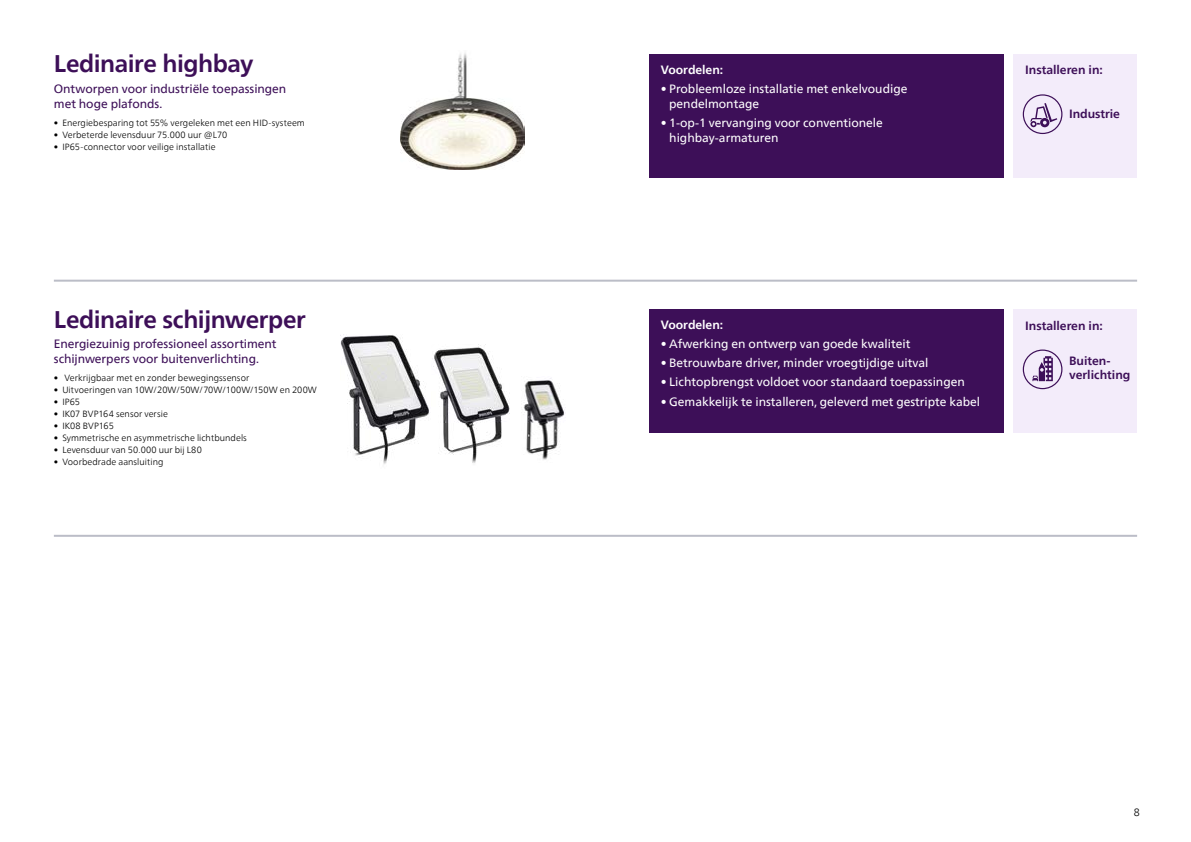
<style>
.page{position:relative;width:1191px;height:842px;background:#fff}
.page>*{position:absolute;margin:0;border:0;box-sizing:border-box;transform-origin:0 0}
.t1{font:700 24px "Neue Frutiger World";letter-spacing:-.02em;color:#3d0f58}
.t2{font:12px/15px "Neue Frutiger World";color:#fff}
.t3{font:12px/15px "Neue Frutiger World";letter-spacing:-.005em;color:#3d0f58}
.t4{font:700 12px/14.4px "Neue Frutiger World";color:#3d0f58}
.t5{font:700 12px "Neue Frutiger World";letter-spacing:-.005em;color:#fff}
.t6{font:300 10.5px "Neue Frutiger World";color:#000}
.t7{font:300 9px "Neue Frutiger World";letter-spacing:.005em;color:#000}
</style>
<div class="page">
<img style="left:400px;top:53px;width:124px;height:117px">
<img style="left:340px;top:334px;width:89px;height:130px">
<img style="left:432px;top:344px;width:78px;height:119px">
<img style="left:523px;top:378px;width:42px;height:82px">
<div style="left:649px;top:54px;width:354px;height:123px;background:#3d0f58"></div>
<div style="left:649px;top:309px;width:354px;height:123px;background:#3d0f58"></div>
<div style="left:1013px;top:54px;width:124px;height:123px;background:#f3ecfa"></div>
<svg style="left:1030px;top:103px;width:27px;height:24px"></svg>
<div style="left:1022px;top:94px;width:40px;height:40px;border:1px solid #3d0f58;border-radius:50%"></div>
<div style="left:1013px;top:309px;width:124px;height:123px;background:#f3ecfa"></div>
<svg style="left:1032px;top:356px;width:20px;height:25px"></svg>
<div style="left:1022px;top:349px;width:40px;height:40px;border:1px solid #3d0f58;border-radius:50%"></div>
<hr style="left:54px;top:535px;width:1083px;height:2px;background:#bbbdc7">
<hr style="left:54px;top:280px;width:1083px;height:2px;background:#bbbdc7">
<h1 class="t1" style="left:54px;top:43px;width:201px">Ledinaire highbay</h1>
<h2 class="t3" style="left:54px;top:82px;width:234px">Ontworpen voor industriële toepassingen met hoge plafonds.</h2>
<p class="t7" style="left:54px;top:116px;width:252px">• Energiebesparing tot 55% vergeleken met een HID-systeem</p>
<p class="t7" style="left:54px;top:128px;width:175px">• Verbeterde levensduur 75.000 uur @L70</p>
<p class="t7" style="left:54px;top:140px;width:163px">• IP65-connector voor veilige installatie</p>
<h1 class="t1" style="left:54px;top:298px;width:253px">Ledinaire schijnwerper</h1>
<h2 class="t3" style="left:54px;top:337px;width:224px">Energiezuinig professioneel assortiment schijnwerpers voor buitenverlichting.</h2>
<p class="t7" style="left:54px;top:371px;width:197px">• Verkrijgbaar met en zonder bewegingssensor</p>
<p class="t7" style="left:54px;top:383px;width:264px">• Uitvoeringen van 10W/20W/50W/70W/100W/150W en 200W</p>
<p class="t7" style="left:54px;top:395px;width:28px">• IP65</p>
<p class="t7" style="left:54px;top:407px;width:115px">• IK07 BVP164 sensor versie</p>
<p class="t7" style="left:54px;top:419px;width:61px">• IK08 BVP165</p>
<p class="t7" style="left:54px;top:431px;width:194px">• Symmetrische en asymmetrische lichtbundels</p>
<p class="t7" style="left:54px;top:443px;width:149px">• Levensduur van 50.000 uur bij L80</p>
<p class="t7" style="left:54px;top:455px;width:111px">• Voorbedrade aansluiting</p>
<h2 class="t5" style="left:660px;top:59px;width:64px">Voordelen:</h2>
<h2 class="t2" style="left:669px;top:81px;width:240px;text-indent:-9px">• Probleemloze installatie met enkelvoudige pendelmontage</h2>
<h2 class="t2" style="left:669px;top:116px;width:215px;text-indent:-9px">• 1-op-1 vervanging voor conventionele highbay-armaturen</h2>
<h2 class="t4" style="left:1025px;top:63px;width:79px">Installeren in:</h2>
<h2 class="t4" style="left:1069px;top:106px;width:52px">Industrie</h2>
<h2 class="t5" style="left:660px;top:314px;width:64px">Voordelen:</h2>
<h2 class="t2" style="left:660px;top:336px;width:251px">• Afwerking en ontwerp van goede kwaliteit</h2>
<h2 class="t2" style="left:660px;top:356px;width:269px">• Betrouwbare driver, minder vroegtijdige uitval</h2>
<h2 class="t2" style="left:660px;top:375px;width:306px">• Lichtopbrengst voldoet voor standaard toepassingen</h2>
<h2 class="t2" style="left:660px;top:394px;width:321px">• Gemakkelijk te installeren, geleverd met gestripte kabel</h2>
<h2 class="t4" style="left:1025px;top:318px;width:79px">Installeren in:</h2>
<h2 class="t4" style="left:1069px;top:353px;width:63px">Buiten&shy;verlichting</h2>
<p class="t6" style="left:1134px;top:804px;width:8px">8</p>
</div>
